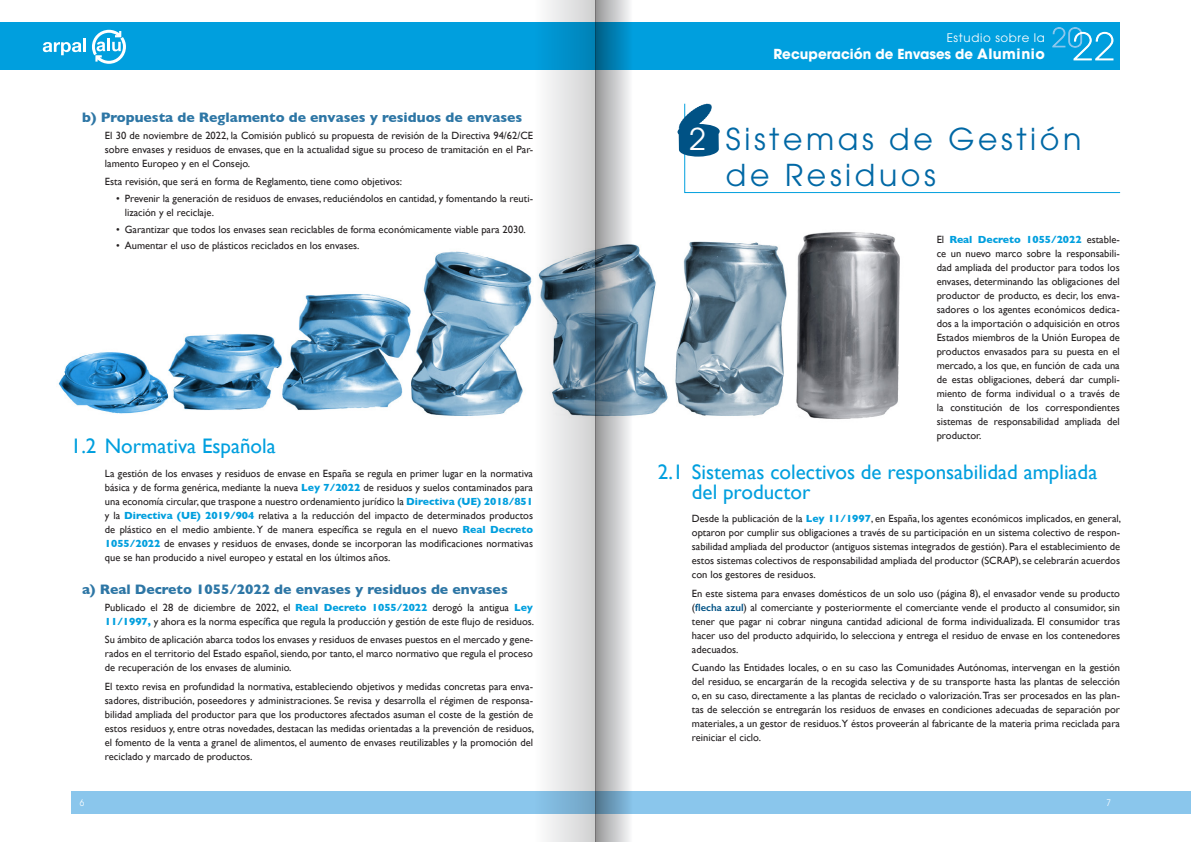
<style>
.page{position:relative;width:1191px;height:842px;background:#fff}
.page>*{position:absolute;margin:0;border:0;box-sizing:border-box;transform-origin:0 0}
.t1{font:30px/35px "ITC Avant Garde Pro";letter-spacing:.12em;color:#0068a5}
.t2{font:21px/20px "Gill Sans";color:#009fde}
.t3{font:700 14px "Gill Sans";color:#2d76a5}
.t4{font:700 13.7px "ITC Avant Garde Pro";color:#fff}
.t5{font:11.8px "ITC Avant Garde Pro";letter-spacing:.055em;color:#fff}
.t6{font:10.5px/14px "Gill Sans";color:#231f20;text-align:justify}
.t7{font:9px "ITC Avant Garde Pro";color:#fff;scale:.9 1}
.s1{font-size:14.2px}
.s2{font-weight:700;color:#009fde}
.s3{color:#fff}
.s4{font-weight:600;color:#005285}
</style>
<div class="page">
<div style="left:71px;top:791px;width:1120px;height:23px;background:#8ac6ec"></div>
<div style="left:0;top:23px;width:1119px;height:47px;background:#009fde"></div>
<svg style="left:1052px;top:27px;width:61px;height:34px"></svg>
<svg style="left:92px;top:30px;width:34px;height:34px"></svg>
<svg style="left:43px;top:39px;width:43px;height:16px"></svg>
<svg style="left:534px;top:0;width:61px;height:842px"></svg>
<svg style="left:595px;top:0;width:37px;height:842px;background:#b3bfc4"></svg>
<svg style="left:677px;top:103px;width:443px;height:90px"></svg>
<img style="left:58px;top:230px;width:842px;height:194px">
<p class="t5" style="left:946px;top:30px;width:100px">Estudio sobre la</p>
<h3 class="t4" style="left:773px;top:45px;width:273px">Recuperación de Envases de <span class="s1">Aluminio</span></h3>
<h3 class="t3" style="left:82px;top:106px;width:441px">b) Propuesta de Reglamento de envases y residuos de envases</h3>
<p class="t6" style="left:105px;top:128px;width:429px">El 30 de noviembre de 2022, la Comisión publicó su propuesta de revisión de la Directiva 94/62/CE sobre envases y residuos de envases, que en la actualidad sigue su proceso de tramitación en el Par&shy;lamento Europeo y en el Consejo.</p>
<p class="t6" style="left:105px;top:174px;width:299px">Esta revisión, que será en forma de Reglamento, tiene como objetivos:</p>
<p class="t6" style="left:125px;top:191px;width:410px;text-indent:-9px">• Prevenir la generación de residuos de envases, reduciéndolos en cantidad, y fomentando la reuti&shy;lización y el reciclaje.</p>
<p class="t6" style="left:116px;top:222px;width:411px">• Garantizar que todos los envases sean reciclables de forma económicamente viable para 2030.</p>
<p class="t6" style="left:116px;top:239px;width:245px">• Aumentar el uso de plásticos reciclados en los envases.</p>
<p class="t6" style="left:936px;top:232px;width:185px">El <span class="s2">Real Decreto 1055/2022</span> estable&shy;ce un nuevo marco sobre la responsabili&shy;dad ampliada del productor para todos los envases, determinando las obligaciones del productor de producto, es decir, los enva&shy;sadores o los agentes económicos dedica&shy;dos a la importación o adquisición en otros Estados miembros de la Unión Europea de productos envasados para su puesta en el mercado, a los que, en función de cada una de estas obligaciones, deberá dar cumpli&shy;miento de forma individual o a través de la constitución de los correspondientes sistemas de responsabilidad ampliada del productor.</p>
<h1 class="t1" style="left:726px;top:122px;width:357px;text-indent:-37px"><span class="s3">2</span> Sistemas de Gestión de Residuos</h1>
<h2 class="t2" style="left:71px;top:436px;width:206px">1.2 Normativa Española</h2>
<p class="t6" style="left:105px;top:466px;width:430px">La gestión de los envases y residuos de envase en España se regula en primer lugar en la normativa básica y de forma genérica, mediante la nueva <span class="s2">Ley 7/2022</span> de residuos y suelos contaminados para una economía circular, que traspone a nuestro ordenamiento jurídico la <span class="s2">Directiva (UE) 2018/851 </span>y la <span class="s2">Directiva (UE) 2019/904</span> relativa a la reducción del impacto de determinados productos de plástico en el medio ambiente. Y de manera específica se regula en el nuevo <span class="s2">Real Decreto 1055/2022</span> de envases y residuos de envases, donde se incorporan las modificaciones normativas que se han producido a nivel europeo y estatal en los últimos años.</p>
<h3 class="t3" style="left:82px;top:578px;width:427px">a) Real Decreto 1055/2022 de envases y residuos de envases</h3>
<p class="t6" style="left:105px;top:600px;width:431px">Publicado el 28 de diciembre de 2022, el <span class="s2">Real Decreto 1055/2022</span> derogó la antigua <span class="s2">Ley<br>11/1997,</span> y ahora es la norma específica que regula la producción y gestión de este flujo de residuos.</p>
<p class="t6" style="left:105px;top:633px;width:430px">Su ámbito de aplicación abarca todos los envases y residuos de envases puestos en el mercado y gene&shy;rados en el territorio del Estado español, siendo, por tanto, el marco normativo que regula el proceso de recuperación de los envases de aluminio.</p>
<p class="t6" style="left:105px;top:679px;width:431px">El texto revisa en profundidad la normativa, estableciendo objetivos y medidas concretas para enva&shy;sadores, distribución, poseedores y administraciones. Se revisa y desarrolla el régimen de responsa&shy;bilidad ampliada del productor para que los productores afectados asuman el coste de la gestión de estos residuos y, entre otras novedades, destacan las medidas orientadas a la prevención de residuos, el fomento de la venta a granel de alimentos, el aumento de envases reutilizables y la promoción del reciclado y marcado de productos.</p>
<h2 class="t2" style="left:692px;top:461px;width:407px;text-indent:-34px">2.1 Sistemas colectivos de responsabilidad ampliada del productor</h2>
<p class="t6" style="left:692px;top:512px;width:431px">Desde la publicación de la <span class="s2">Ley 11/1997</span>, en España, los agentes económicos implicados, en general, optaron por cumplir sus obligaciones a través de su participación en un sistema colectivo de respon&shy;sabilidad ampliada del productor (antiguos sistemas integrados de gestión). Para el establecimiento de estos sistemas colectivos de responsabilidad ampliada del productor (SCRAP), se celebrarán acuerdos con los gestores de residuos.</p>
<p class="t6" style="left:692px;top:586px;width:430px">En este sistema para envases domésticos de un solo uso (página 8), el envasador vende su producto (<span class="s4">flecha azul</span>) al comerciante y posteriormente el comerciante vende el producto al consumidor, sin tener que pagar ni cobrar ninguna cantidad adicional de forma individualizada. El consumidor tras hacer uso del producto adquirido, lo selecciona y entrega el residuo de envase en los contenedores adecuados.</p>
<p class="t6" style="left:692px;top:660px;width:430px">Cuando las Entidades locales, o en su caso las Comunidades Autónomas, intervengan en la gestión del residuo, se encargarán de la recogida selectiva y de su transporte hasta las plantas de selección o, en su caso, directamente a las plantas de reciclado o valorización. Tras ser procesados en las plan&shy;tas de selección se entregarán los residuos de envases en condiciones adecuadas de separación por materiales, a un gestor de residuos.Y éstos proveerán al fabricante de la materia prima reciclada para reiniciar el ciclo.</p>
<p class="t7" style="left:80px;top:797px;width:6px">6</p>
<p class="t7" style="left:1106px;top:797px;width:6px">7</p>
</div>
